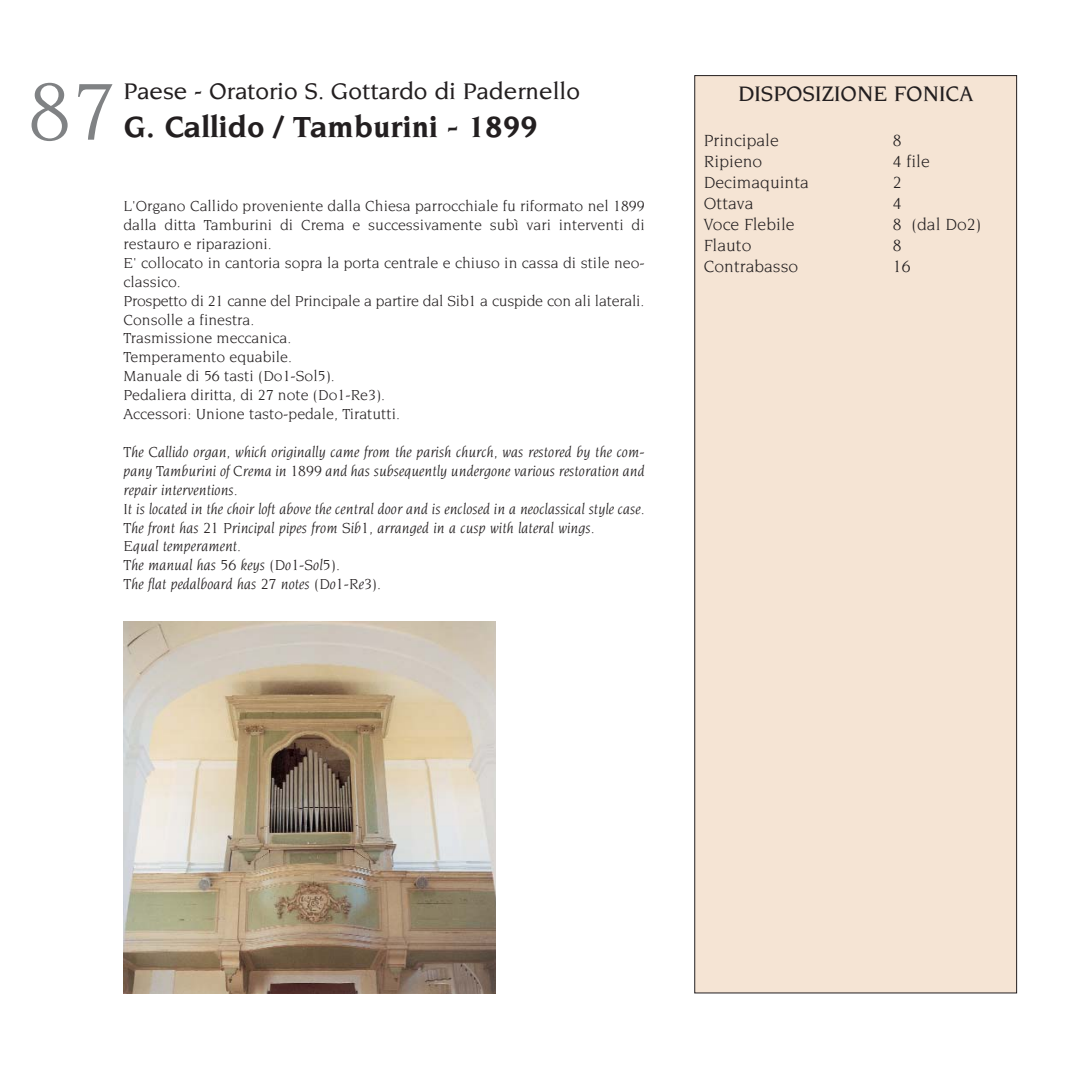
<style>
.page{position:relative;width:1092px;height:1067px;background:#fff}
.page>*{position:absolute;margin:0;border:0;box-sizing:border-box;transform-origin:0 0}
.t1{font:87.5px "Novarese";color:#808284}
.t2{font:700 31.5px "Novarese";color:#231f20}
.t3{font:500 24.5px "Novarese";color:#231f20}
.t4{font:500 22.75px "Novarese";color:#231f20}
.t5{font:17.5px "Novarese";color:#231f20}
.t6{font:15.75px/18.9px "Novarese";color:#231f20}
.t7{font:italic 15.75px/18.9px "Novarese";color:#231f20}
</style>
<div class="page">
<div style="left:694px;top:76px;width:322px;height:917px;background:#f5e4d4"></div>
<img style="left:123px;top:621px;width:373px;height:372px">
<h3 class="t3" style="left:123px;top:81px;width:458px">Paese - Oratorio S. Gottardo di Padernello</h3>
<h2 class="t2" style="left:123px;top:113px;width:416px">G. Callido / Tamburini - 1899</h2>
<h1 class="t1" style="left:28px;top:74px;width:89px">87</h1>
<h3 class="t4" style="left:738px;top:85px;width:237px">DISPOSIZIONE FONICA</h3>
<p class="t5" style="left:703px;top:133px;width:76px">Principale</p>
<p class="t5" style="left:892px;top:133px;width:10px">8</p>
<p class="t5" style="left:703px;top:154px;width:60px">Ripieno</p>
<p class="t5" style="left:892px;top:154px;width:38px">4 file</p>
<p class="t5" style="left:703px;top:175px;width:107px">Decimaquinta</p>
<p class="t5" style="left:892px;top:175px;width:10px">2</p>
<p class="t5" style="left:703px;top:196px;width:51px">Ottava</p>
<p class="t5" style="left:892px;top:196px;width:10px">4</p>
<p class="t5" style="left:703px;top:217px;width:92px">Voce Flebile</p>
<p class="t5" style="left:892px;top:217px;width:90px">8 (dal Do2)</p>
<p class="t5" style="left:703px;top:238px;width:49px">Flauto</p>
<p class="t5" style="left:892px;top:238px;width:10px">8</p>
<p class="t5" style="left:703px;top:259px;width:96px">Contrabasso</p>
<p class="t5" style="left:892px;top:259px;width:19px">16</p>
<p class="t6" style="left:123px;top:197px;width:522px">L'Organo Callido proveniente dalla Chiesa parrocchiale fu riformato nel 1899 dalla ditta Tamburini di Crema e successivamente subì vari interventi di restauro e riparazioni.<br>E' collocato in cantoria sopra la porta centrale e chiuso in cassa di stile neo&shy;classico.<br>Prospetto di 21 canne del Principale a partire dal Sib1 a cuspide con ali laterali.<br>Consolle a finestra.<br>Trasmissione meccanica.<br>Temperamento equabile.<br>Manuale di 56 tasti (Do1-Sol5).<br>Pedaliera diritta, di 27 note (Do1-Re3).<br>Accessori: Unione tasto-pedale, Tiratutti.</p>
<p class="t7" style="left:123px;top:443px;width:522px">The Callido organ, which originally came from the parish church, was restored by the com&shy;pany Tamburini of Crema in 1899 and has subsequently undergone various restoration and repair interventions.<br>It is located in the choir loft above the central door and is enclosed in a neoclassical style case.<br>The front has 21 Principal pipes from Sib1, arranged in a cusp with lateral wings.<br>Equal temperament.<br>The manual has 56 keys (Do1-Sol5).<br>The flat pedalboard has 27 notes (Do1-Re3).</p>
</div>
